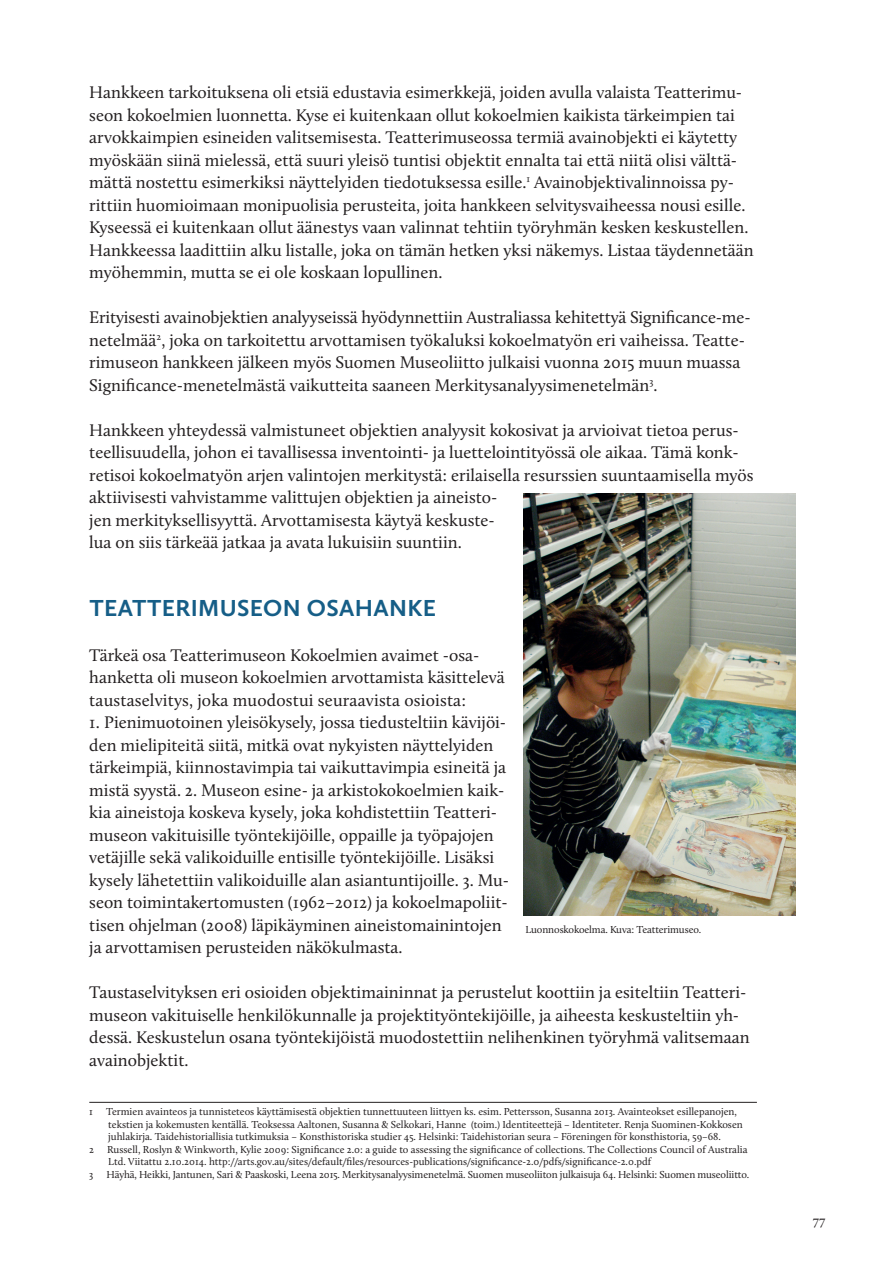
<style>
.page{position:relative;width:893px;height:1263px;background:#fff}
.page>*{position:absolute;margin:0;border:0;box-sizing:border-box;transform-origin:0 0}
.t1{font:700 24px "Calluna Sans";letter-spacing:.015em;color:#165e87}
.t2{font:17.4px/22.5px "Calluna";color:#231f20}
.t3{font:13.5px "Calluna";color:#231f20}
.t4{font:10.5px "Calluna";color:#231f20}
</style>
<div class="page">
<hr style="left:89px;top:1102px;width:668px;height:1px;background:#231f20">
<img style="left:523px;top:493px;width:272px;height:423px">
<p class="t2" style="left:89px;top:81px;width:666px">Hankkeen tarkoituksena oli etsiä edustavia esimerkkejä, joiden avulla valaista Teatterimu&shy;seon kokoelmien luonnetta. Kyse ei kuitenkaan ollut kokoelmien kaikista tärkeimpien tai arvokkaimpien esineiden valitsemisesta. Teatterimuseossa termiä avainobjekti ei käytetty myöskään siinä mielessä, että suuri yleisö tuntisi objektit ennalta tai että niitä olisi välttä&shy;mättä nostettu esimerkiksi näyttelyiden tiedotuksessa esille.<sup>1</sup> Avainobjektivalinnoissa py&shy;rittiin huomioimaan monipuolisia perusteita, joita hankkeen selvitysvaiheessa nousi esille.<br>Kyseessä ei kuitenkaan ollut äänestys vaan valinnat tehtiin työryhmän kesken keskustellen.<br>Hankkeessa laadittiin alku listalle, joka on tämän hetken yksi näkemys. Listaa täydennetään myöhemmin, mutta se ei ole koskaan lopullinen.</p>
<p class="t2" style="left:89px;top:306px;width:663px">Erityisesti avainobjektien analyyseissä hyödynnettiin Australiassa kehitettyä Significance-me&shy;netelmää<sup>2</sup>, joka on tarkoitettu arvottamisen työkaluksi kokoelmatyön eri vaiheissa. Teatte&shy;rimuseon hankkeen jälkeen myös Suomen Museoliitto julkaisi vuonna 2015 muun muassa Significance-menetelmästä vaikutteita saaneen Merkitysanalyysimenetelmän<sup>3</sup>.</p>
<p class="t2" style="left:89px;top:418px;width:666px">Hankkeen yhteydessä valmistuneet objektien analyysit kokosivat ja arvioivat tietoa perus&shy;teellisuudella, johon ei tavallisessa inventointi- ja luettelointityössä ole aikaa. Tämä konk&shy;retisoi kokoelmatyön arjen valintojen merkitystä: erilaisella resurssien suuntaamisella myös aktiivisesti vahvistamme valittujen objektien ja aineisto-<br>jen merkityksellisyyttä. Arvottamisesta käytyä keskuste-<br>lua on siis tärkeää jatkaa ja avata lukuisiin suuntiin.</p>
<h1 class="t1" style="left:89px;top:593px;width:348px">TEATTERIMUSEON OSAHANKE</h1>
<p class="t2" style="left:89px;top:643px;width:417px">Tärkeä osa Teatterimuseon Kokoelmien avaimet -osa&shy;hanketta oli museon kokoelmien arvottamista käsittelevä taustaselvitys, joka muodostui seuraavista osioista:</p>
<p class="t2" style="left:89px;top:711px;width:421px">1. Pienimuotoinen yleisökysely, jossa tiedusteltiin kävijöi&shy;den mielipiteitä siitä, mitkä ovat nykyisten näyttelyiden tärkeimpiä, kiinnostavimpia tai vaikuttavimpia esineitä ja mistä syystä. 2. Museon esine- ja arkistokokoelmien kaik&shy;kia aineistoja koskeva kysely, joka kohdistettiin Teatteri&shy;museon vakituisille työntekijöille, oppaille ja työpajojen vetäjille sekä valikoiduille entisille työntekijöille. Lisäksi kysely lähetettiin valikoiduille alan asiantuntijoille. 3. Mu&shy;seon toimintakertomusten (1962–2012) ja kokoelmapoliit&shy;tisen ohjelman (2008) läpikäyminen aineistomainintojen ja arvottamisen perusteiden näkökulmasta.</p>
<p class="t2" style="left:89px;top:981px;width:662px">Taustaselvityksen eri osioiden objektimaininnat ja perustelut koottiin ja esiteltiin Teatteri&shy;museon vakituiselle henkilökunnalle ja projektityöntekijöille, ja aiheesta keskusteltiin yh&shy;dessä. Keskustelun osana työntekijöistä muodostettiin nelihenkinen työryhmä valitsemaan avainobjektit.</p>
<p class="t4" style="left:89px;top:1105px;width:649px">1 Termien avainteos ja tunnisteteos käyttämisestä objektien tunnettuuteen liittyen ks. esim. Pettersson, Susanna 2013. Avainteokset esillepanojen,</p>
<p class="t4" style="left:108px;top:1118px;width:636px">tekstien ja kokemusten kentällä. Teoksessa Aaltonen, Susanna &amp; Selkokari, Hanne (toim.) Identiteettejä – Identiteter. Renja Suominen-Kokkosen</p>
<p class="t4" style="left:108px;top:1130px;width:614px">juhlakirja. Taidehistoriallisia tutkimuksia – Konsthistoriska studier 45. Helsinki: Taidehistorian seura – Föreningen för konsthistoria, 59–68.</p>
<p class="t4" style="left:89px;top:1143px;width:660px">2 Russell, Roslyn &amp; Winkworth, Kylie 2009: Significance 2.0: a guide to assessing the significance of collections. The Collections Council of Australia</p>
<p class="t4" style="left:108px;top:1155px;width:544px">Ltd. Viitattu 2.10.2014. http://arts.gov.au/sites/default/files/resources-publications/significance-2.0/pdfs/significance-2.0.pdf</p>
<p class="t4" style="left:89px;top:1168px;width:662px">3 Häyhä, Heikki, Jantunen, Sari &amp; Paaskoski, Leena 2015. Merkitysanalyysimenetelmä. Suomen museoliiton julkaisuja 64. Helsinki: Suomen museoliitto.</p>
<p class="t4" style="left:525px;top:923px;width:178px">Luonnoskokoelma. Kuva: Teatterimuseo.</p>
<p class="t3" style="left:813px;top:1212px;width:14px">77</p>
</div>
